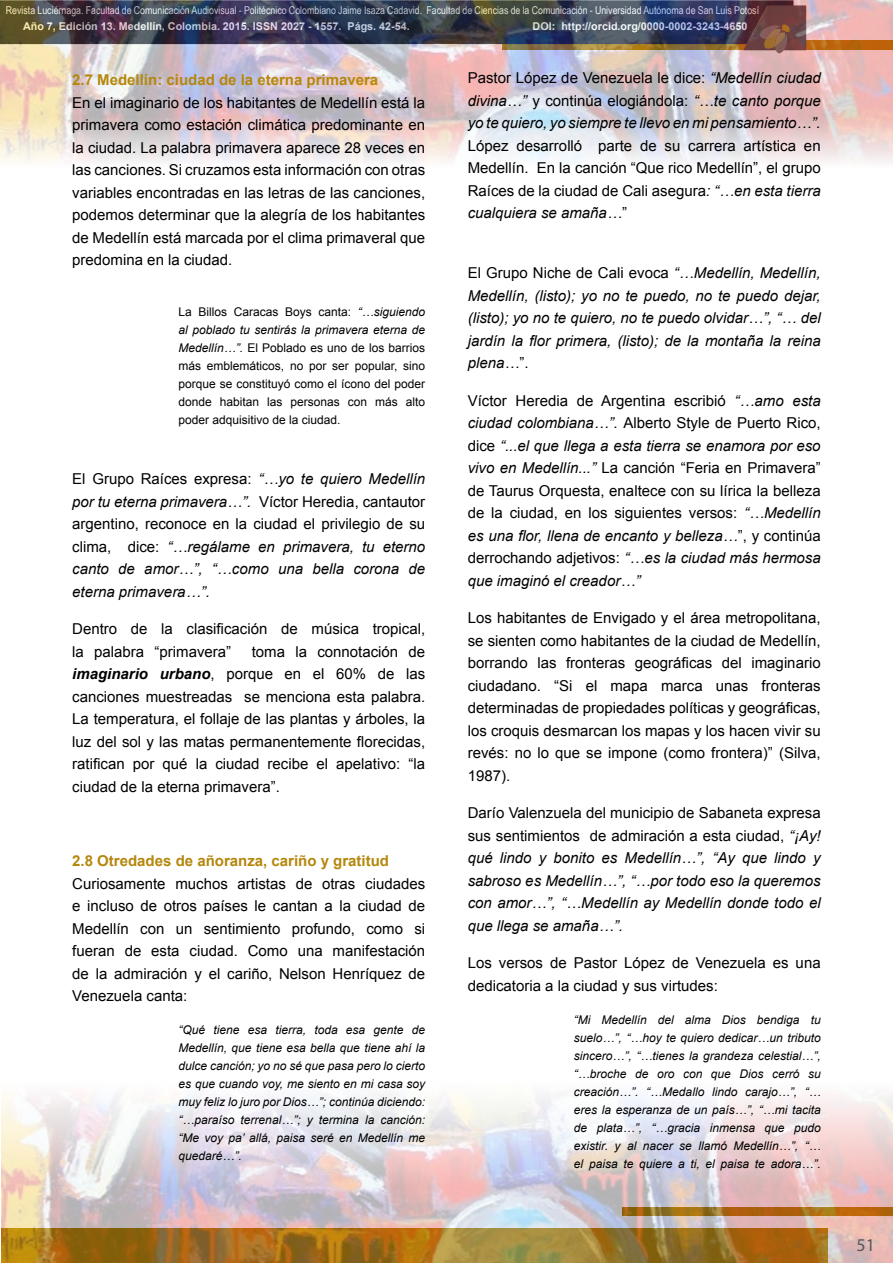
<style>
.page{position:relative;width:893px;height:1263px;background:#fff}
.page>*{position:absolute;margin:0;border:0;box-sizing:border-box;transform-origin:0 0}
.t1{font:18px "Myriad Pro";color:#575757}
.t2{font:15px/22.5px "Arial";color:#000;text-align:justify}
.t3{font:italic 15px/22.5px "Arial";color:#000;text-align:justify}
.t4{font:700 15px "Arial";color:#b5870d}
.t5{font:italic 12px/18px "Arial";color:#000;text-align:justify}
.t6{font:12px/18px "Arial";color:#000;text-align:justify}
.t7{font:10.8px "Arial Narrow";color:#fafdff}
.t8{font:700 10.8px "Arial";color:#fff}
.s1{font-style:italic}
.s2{font-style:normal}
.s3{font-weight:700;font-style:italic}
</style>
<div class="page">
<img style="left:1px;top:1095px;width:892px;height:168px">
<img style="left:0;top:0;width:893px;height:162px">
<p class="t7" style="left:6px;top:3px;width:755px">Revista Luciérnaga. Facultad de Comunicación Audiovisual - Politécnico Colombiano Jaime Isaza Cadavid. Facultad de Ciencias de la Comunicación - Universidad Autónoma de San Luis Potosí</p>
<p class="t8" style="left:23px;top:19px;width:388px">Año 7, Edición 13. Medellín, Colombia. 2015. ISSN 2027 - 1557. Págs. 42-54.</p>
<p class="t8" style="left:533px;top:19px;width:216px">DOI: http://orcid.org/0000-0002-3243-4650</p>
<p class="t4" style="left:72px;top:70px;width:307px">2.7 Medellín: ciudad de la eterna primavera</p>
<p class="t2" style="left:72px;top:91px;width:354px">En el imaginario de los habitantes de Medellín está la primavera como estación climática predominante en la ciudad. La palabra primavera aparece 28 veces en las canciones. Si cruzamos esta información con otras variables encontradas en las letras de las canciones, podemos determinar que la alegría de los habitantes de Medellín está marcada por el clima primaveral que predomina en la ciudad.</p>
<p class="t6" style="left:178px;top:303px;width:248px">La Billos Caracas Boys canta: <span class="s1">“…siguiendo al poblado tu sentirás la primavera eterna de Medellín…”.</span> El Poblado es uno de los barrios más emblemáticos, no por ser popular, sino porque se constituyó como el ícono del poder donde habitan las personas con más alto poder adquisitivo de la ciudad.</p>
<p class="t3" style="left:72px;top:468px;width:354px"><span class="s2">El Grupo Raíces expresa:</span> “…yo te quiero Medellín por tu eterna primavera…”. <span class="s2">Víctor Heredia, cantautor argentino, reconoce en la ciudad el privilegio de su clima, dice:</span> “…regálame en primavera, tu eterno canto de amor…”, “…como una bella corona de eterna primavera…”.</p>
<p class="t2" style="left:72px;top:618px;width:354px">Dentro de la clasificación de música tropical, la palabra “primavera”</p>
<p class="t2" style="left:72px;top:640px;width:354px;text-indent:179px">toma la connotación de <span class="s3">imaginario urbano</span>, porque en el 60% de las canciones muestreadas se menciona esta palabra.<br>La temperatura, el follaje de las plantas y árboles, la luz del sol y las matas permanentemente florecidas, ratifican por qué la ciudad recibe el apelativo: “la ciudad de la eterna primavera”.</p>
<p class="t4" style="left:72px;top:850px;width:318px">2.8 Otredades de añoranza, cariño y gratitud</p>
<p class="t2" style="left:72px;top:872px;width:354px">Curiosamente muchos artistas de otras ciudades e incluso de otros países le cantan a la ciudad de Medellín con un sentimiento profundo, como si fueran de esta ciudad. Como una manifestación de la admiración y el cariño, Nelson Henríquez de Venezuela canta:</p>
<p class="t5" style="left:178px;top:1021px;width:248px">“Qué tiene esa tierra, toda esa gente de Medellín, que tiene esa bella que tiene ahí la dulce canción; yo no sé que pasa pero lo cierto es que cuando voy, me siento en mi casa soy muy feliz lo juro por Dios…”; continúa diciendo: “…paraíso terrenal…”; y termina la canción: “Me voy pa’ allá, paisa seré en Medellín me quedaré…”.</p>
<p class="t3" style="left:468px;top:67px;width:354px"><span class="s2">Pastor López de Venezuela le dice:</span> “Medellín ciudad divina…” <span class="s2">y continúa elogiándola:</span> “…te canto porque yo te quiero, yo siempre te llevo en mi pensamiento…”.</p>
<p class="t2" style="left:468px;top:134px;width:354px">López desarrolló parte de su carrera artística en Medellín. En la canción “Que rico Medellín”, el grupo Raíces de la ciudad de Cali asegura<span class="s1">: “…en esta tierra cualquiera se amaña…</span>”</p>
<p class="t3" style="left:468px;top:262px;width:354px"><span class="s2">El Grupo Niche de Cali evoca</span> “…Medellín, Medellín, Medellín, (listo); yo no te puedo, no te puedo dejar, (listo); yo no te quiero, no te puedo olvidar…”, “… del jardín la flor primera, (listo); de la montaña la reina plena…<span class="s2">”.</span></p>
<p class="t2" style="left:468px;top:389px;width:354px">Víctor Heredia de Argentina escribió <span class="s1">“…amo esta ciudad colombiana…”.</span> Alberto Style de Puerto Rico, dice <span class="s1">“...el que llega a esta tierra se enamora por eso vivo en Medellín...”</span> La canción “Feria en Primavera” de Taurus Orquesta, enaltece con su lírica la belleza de la ciudad, en los siguientes versos: <span class="s1">“…Medellín es una flor, llena de encanto y belleza…</span>”, y continúa derrochando adjetivos: <span class="s1">“…es la ciudad más hermosa que imaginó el creador…”</span></p>
<p class="t2" style="left:468px;top:607px;width:354px">Los habitantes de Envigado y el área metropolitana, se sienten como habitantes de la ciudad de Medellín, borrando las fronteras geográficas del imaginario ciudadano. “Si el mapa marca unas fronteras determinadas de propiedades políticas y geográficas, los croquis desmarcan los mapas y los hacen vivir su revés: no lo que se impone (como frontera)” (Silva, 1987).</p>
<p class="t3" style="left:468px;top:802px;width:354px"><span class="s2">Darío Valenzuela del municipio de Sabaneta expresa sus sentimientos de admiración a esta ciudad,</span> “¡Ay! qué lindo y bonito es Medellín…”, “Ay que lindo y sabroso es Medellín…”, “…por todo eso la queremos con amor…”, “…Medellín ay Medellín donde todo el que llega se amaña…”.</p>
<p class="t2" style="left:468px;top:952px;width:354px">Los versos de Pastor López de Venezuela es una dedicatoria a la ciudad y sus virtudes:</p>
<p class="t5" style="left:574px;top:1011px;width:248px">“Mi Medellín del alma Dios bendiga tu suelo…”, “…hoy te quiero dedicar…un tributo sincero…”, “…tienes la grandeza celestial…”, “…broche de oro con que Dios cerró su creación…”. “…Medallo lindo carajo…”, “… eres la esperanza de un país…”, “…mi tacita de plata…”, “…gracia inmensa que pudo existir. y al nacer se llamó Medellín…”, “… el paisa te quiere a ti, el paisa te adora…”.</p>
<p class="t1" style="left:857px;top:1234px;width:20px">51</p>
</div>
